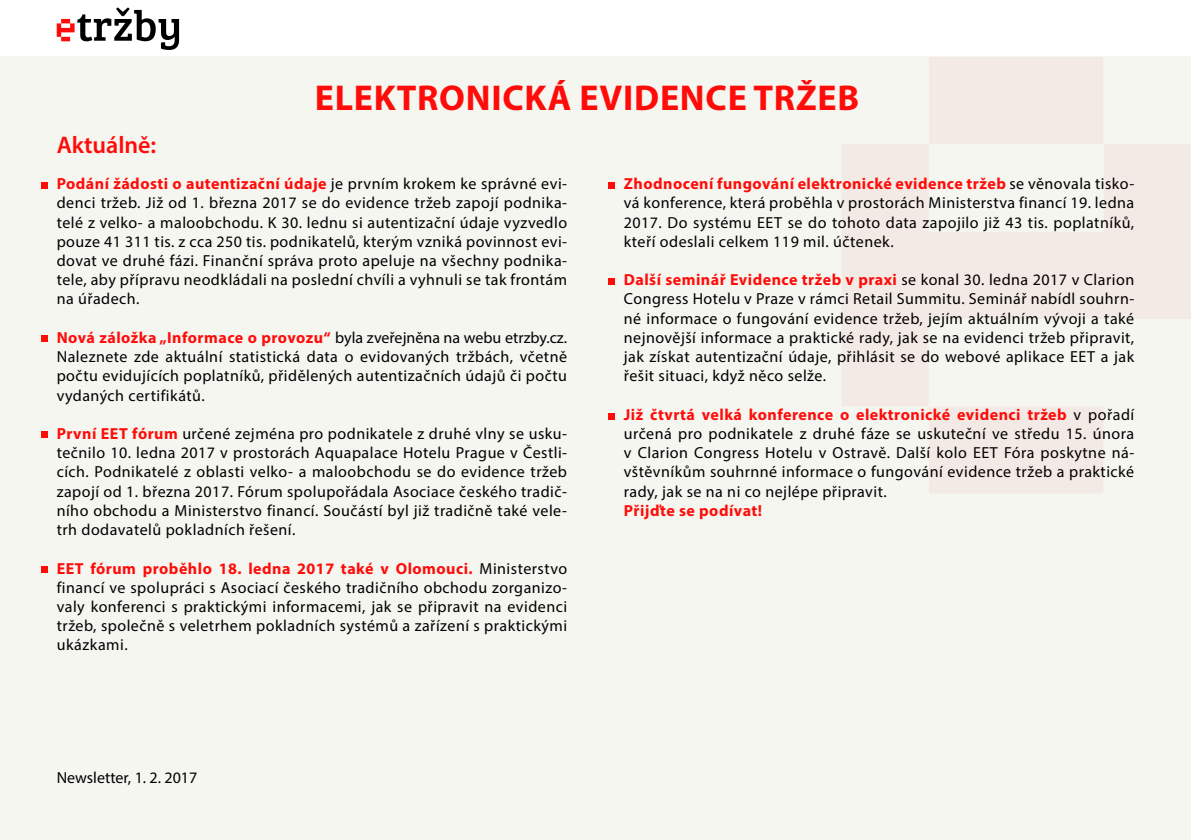
<style>
.page{position:relative;width:1191px;height:840px;background:#fff}
.page>*{position:absolute;margin:0;border:0;box-sizing:border-box;transform-origin:0 0}
.t1{font:700 36px "Myriad Pro";letter-spacing:.02em;color:#ff0c0a}
.t2{font:600 24px "Myriad Pro";color:#ff0c0a}
.t3{font:16px/19.2px "Myriad Pro";letter-spacing:.03em;color:#000;text-align:justify}
.t4{font:16px "Myriad Pro";color:#000}
.t5{font:700 16px "Myriad Pro";letter-spacing:.03em;color:#ff0c0a}
.s1{font-weight:700;color:#ff0c0a}
</style>
<div class="page">
<div style="left:0;top:57px;width:1191px;height:782px;background:#f5f6f0"></div>
<div style="left:825px;top:42px;width:366px;height:452px;background:#f4eae5"></div>
<svg style="left:57px;top:7px;width:122px;height:43px"></svg>
<div style="left:41px;top:181px;width:7px;height:7px;background:#ff0c0a"></div>
<div style="left:41px;top:566px;width:7px;height:7px;background:#ff0c0a"></div>
<div style="left:41px;top:335px;width:7px;height:7px;background:#ff0c0a"></div>
<div style="left:41px;top:431px;width:7px;height:7px;background:#ff0c0a"></div>
<div style="left:608px;top:181px;width:7px;height:7px;background:#ff0c0a"></div>
<div style="left:608px;top:278px;width:7px;height:7px;background:#ff0c0a"></div>
<div style="left:608px;top:413px;width:7px;height:7px;background:#ff0c0a"></div>
<h1 class="t1" style="left:315px;top:74px;width:546px">Elektronická evidence tržeb</h1>
<h2 class="t2" style="left:57px;top:129px;width:101px">Aktuálně:</h2>
<p class="t3" style="left:57px;top:174px;width:512px"><span class="s1">Podání žádosti o autentizační údaje</span> je prvním krokem ke správné evi&shy;denci tržeb. Již od 1. března 2017 se do evidence tržeb zapojí podnika&shy;telé z velko- a maloobchodu. K 30. lednu si autentizační údaje vyzvedlo pouze 41 311 tis. z cca 250 tis. podnikatelů, kterým vzniká povinnost evi&shy;dovat ve druhé fázi. Finanční správa proto apeluje na všechny podnika&shy;tele, aby přípravu neodkládali na poslední chvíli a vyhnuli se tak frontám na úřadech.</p>
<p class="t3" style="left:57px;top:327px;width:512px"><span class="s1">Nová záložka „Informace o provozu“</span> byla zveřejněna na webu etrzby.cz.<br>Naleznete zde aktuální statistická data o evidovaných tržbách, včetně počtu evidujících poplatníků, přidělených autentizačních údajů či počtu vydaných certifikátů.</p>
<p class="t3" style="left:57px;top:423px;width:512px"><span class="s1">První EET fórum</span> určené zejména pro podnikatele z druhé vlny se usku&shy;tečnilo 10. ledna 2017 v prostorách Aquapalace Hotelu Prague v Čestli&shy;cích. Podnikatelé z oblasti velko- a maloobchodu se do evidence tržeb zapojí od 1. března 2017. Fórum spolupořádala Asociace českého tradič&shy;ního obchodu a Ministerstvo financí. Součástí byl již tradičně také vele&shy;trh dodavatelů pokladních řešení.</p>
<p class="t3" style="left:57px;top:558px;width:512px"><span class="s1">EET fórum proběhlo 18. ledna 2017 také v Olomouci.</span> Ministerstvo financí ve spolupráci s Asociací českého tradičního obchodu zorganizo&shy;valy konferenci s praktickými informacemi, jak se připravit na evidenci tržeb, společně s veletrhem pokladních systémů a zařízení s praktickými ukázkami.</p>
<p class="t4" style="left:57px;top:767px;width:142px">Newsletter, 1. 2. 2017</p>
<p class="t3" style="left:624px;top:174px;width:512px"><span class="s1">Zhodnocení fungování elektronické evidence tržeb</span> se věnovala tisko&shy;vá konference, která proběhla v prostorách Ministerstva financí 19. ledna 2017. Do systému EET se do tohoto data zapojilo již 43 tis. poplatníků, kteří odeslali celkem 119 mil. účtenek.</p>
<p class="t3" style="left:624px;top:270px;width:512px"><span class="s1">Další seminář Evidence tržeb v praxi</span> se konal 30. ledna 2017 v Clarion Congress Hotelu v Praze v rámci Retail Summitu. Seminář nabídl souhrn&shy;né informace o fungování evidence tržeb, jejím aktuálním vývoji a také nejnovější informace a praktické rady, jak se na evidenci tržeb připravit, jak získat autentizační údaje, přihlásit se do webové aplikace EET a jak řešit situaci, když něco selže.</p>
<p class="t3" style="left:624px;top:404px;width:512px"><span class="s1">Již čtvrtá velká konference o elektronické evidenci tržeb</span> v pořadí určená pro podnikatele z druhé fáze se uskuteční ve středu 15. února v Clarion Congress Hotelu v Ostravě. Další kolo EET Fóra poskytne ná&shy;vštěvníkům souhrnné informace o fungování evidence tržeb a praktické rady, jak se na ni co nejlépe připravit.</p>
<p class="t5" style="left:624px;top:499px;width:140px">Přijďte se podívat!</p>
</div>
